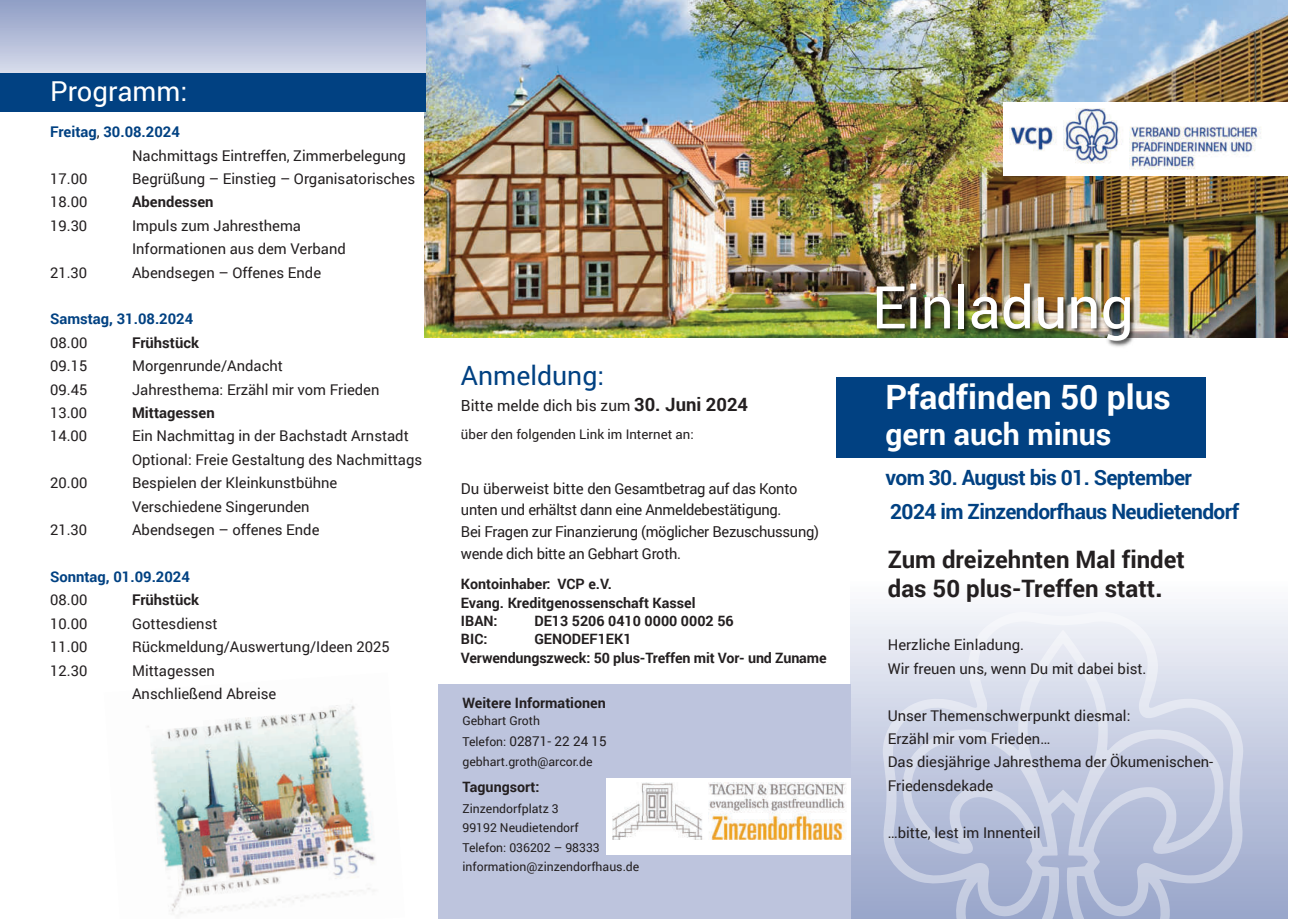
<style>
.page{position:relative;width:1289px;height:919px;background:#fff}
.page>*{position:absolute;margin:0;border:0;box-sizing:border-box;transform-origin:0 0}
.t1{font:58.5px "Roboto";color:#fff}
.t2{font:700 33.45px "Roboto";color:#fff}
.t3{font:700 30.3px "Roboto";color:#fff}
.t4{font:27.45px "Roboto";color:#fff}
.t5{font:26.55px "Roboto";color:#014182}
.t6{font:700 24px/29.4px "Roboto";color:#231f20}
.t7{font:700 21px/33.3px "Roboto";letter-spacing:-.03em;color:#014182}
.t8{font:15.3px "Roboto";color:#231f20}
.t9{font:15px/21.9px "Roboto";letter-spacing:-.02em;color:#231f20}
.t10{font:14.85px/23.4px "Roboto";color:#231f20}
.t11{font:700 14.85px "Roboto";color:#014182}
.t12{font:700 14.85px "Roboto";color:#231f20}
.t13{font:700 14.25px/18.3px "Roboto";color:#231f20}
.t14{font:13.5px "Roboto";color:#231f20}
.t15{font:13.2px "Roboto";color:#231f20}
.t16{font:12.3px/19.4px "Roboto";color:#231f20}
.s1{font-weight:400;color:#231f20}
.s2{font-weight:700;font-size:18.3px}
.s3{font-size:12.3px}
.s4{font-size:27px}
</style>
<div class="page">
<img style="left:147px;top:705px;width:229px;height:209px">
<img style="left:424px;top:0;width:863px;height:337px">
<svg style="left:0;top:0;width:425px;height:73px;background:#b2bcd7"></svg>
<div style="left:0;top:73px;width:425px;height:38px;background:#014182"></div>
<div style="left:850px;top:581px;width:437px;height:337px;background:linear-gradient(to bottom,#fafafd,#96a3c9)"></div>
<svg style="left:882px;top:611px;width:362px;height:307px;background:#c9d0e3"></svg>
<div style="left:1002px;top:102px;width:285px;height:73px;background:#fff"></div>
<img style="left:1009px;top:108px;width:252px;height:62px">
<div style="left:835px;top:377px;width:370px;height:81px;background:#014182"></div>
<img style="left:852px;top:261px;width:436px;height:117px">
<div style="left:438px;top:684px;width:412px;height:234px;background:#bdc4dd"></div>
<div style="left:606px;top:778px;width:244px;height:76px;background:#fff"></div>
<img style="left:612px;top:782px;width:239px;height:57px">
<h3 class="t4" style="left:50px;top:79px;width:139px">Programm:</h3>
<p class="t11" style="left:50px;top:126px;width:131px">Freitag<span class="s1">,</span> 30.08.2024</p>
<p class="t10" style="left:132px;top:145px;width:275px">Nachmittags Eintreffen, Zimmerbelegung</p>
<p class="t10" style="left:50px;top:168px;width:39px">17.00</p>
<p class="t10" style="left:132px;top:168px;width:285px">Begr¸flung ñ Einstieg ñ Organisatorisches</p>
<p class="t10" style="left:50px;top:191px;width:39px">18.00</p>
<p class="t12" style="left:132px;top:196px;width:83px">Abendessen</p>
<p class="t10" style="left:50px;top:215px;width:39px">19.30</p>
<p class="t10" style="left:132px;top:215px;width:215px">Impuls zum Jahresthema<br>Informationen aus dem Verband</p>
<p class="t10" style="left:50px;top:262px;width:39px">21.30</p>
<p class="t10" style="left:132px;top:262px;width:191px">Abendsegen ñ Offenes Ende</p>
<p class="t11" style="left:50px;top:313px;width:145px">Samstag, 31.08.2024</p>
<p class="t10" style="left:50px;top:332px;width:39px">08.00</p>
<p class="t12" style="left:132px;top:336px;width:68px">Fr¸hst¸ck</p>
<p class="t10" style="left:50px;top:355px;width:39px">09.15</p>
<p class="t10" style="left:132px;top:355px;width:152px">Morgenrunde/Andacht</p>
<p class="t10" style="left:50px;top:378px;width:39px">09.45</p>
<p class="t10" style="left:132px;top:378px;width:249px">Jahresthema: Erz‰hl mir vom Frieden</p>
<p class="t10" style="left:50px;top:402px;width:39px">13.00</p>
<p class="t12" style="left:132px;top:406px;width:84px">Mittagessen</p>
<p class="t10" style="left:50px;top:425px;width:39px">14.00</p>
<p class="t10" style="left:132px;top:425px;width:292px">Ein Nachmittag in der Bachstadt Arnstadt<br>Optional: Freie Gestaltung des Nachmittags</p>
<p class="t10" style="left:50px;top:472px;width:39px">20.00</p>
<p class="t10" style="left:132px;top:472px;width:207px">Bespielen der Kleinkunstb¸hne<br>Verschiedene Singerunden</p>
<p class="t10" style="left:50px;top:519px;width:39px">21.30</p>
<p class="t10" style="left:132px;top:519px;width:189px">Abendsegen ñ offenes Ende</p>
<p class="t11" style="left:50px;top:570px;width:141px">Sonntag, 01.09.2024</p>
<p class="t10" style="left:50px;top:589px;width:39px">08.00</p>
<p class="t12" style="left:132px;top:593px;width:68px">Fr¸hst¸ck</p>
<p class="t10" style="left:50px;top:612px;width:39px">10.00</p>
<p class="t10" style="left:132px;top:612px;width:87px">Gottesdienst</p>
<p class="t10" style="left:50px;top:636px;width:39px">11.00</p>
<p class="t10" style="left:132px;top:636px;width:259px">R¸ckmeldung/Auswertung/Ideen 2025</p>
<p class="t10" style="left:50px;top:659px;width:39px">12.30</p>
<p class="t10" style="left:132px;top:659px;width:146px">Mittagessen<br>Anschlieflend Abreise</p>
<h3 class="t5" style="left:461px;top:364px;width:145px">Anmeldung:</h3>
<p class="t8" style="left:461px;top:398px;width:288px">Bitte melde dich bis zum <span class="s2">30. Juni 2024</span></p>
<p class="t15" style="left:461px;top:428px;width:234px">¸ber den folgenden Link im Internet an:</p>
<p class="t9" style="left:461px;top:478px;width:359px">Du ¸berweist bitte den Gesamtbetrag auf das Konto unten und erh‰ltst dann eine Anmeldebest‰tigung.<br>Bei Fragen zur Finanzierung (mˆglicher Bezuschussung) wende dich bitte an Gebhart Groth.</p>
<p class="t13" style="left:461px;top:576px;width:236px">Kontoinhaber: VCP e.V.<br>Evang. Kreditgenossenschaft Kassel<br>IBAN:</p>
<p class="t13" style="left:534px;top:613px;width:201px">DE13 5206 0410 0000 0002 56</p>
<p class="t13" style="left:461px;top:631px;width:367px;text-indent:73px">GENODEF1EK1<br>Verwendungszweck: 50 plus-Treffen mit Vor- und Zuname</p>
<p class="t13" style="left:462px;top:694px;width:145px">Weitere Informationen</p>
<p class="t16" style="left:462px;top:712px;width:79px">Gebhart Groth</p>
<p class="t14" style="left:462px;top:735px;width:146px"><span class="s3">Telefon:</span> 02871- 22 24 15</p>
<p class="t16" style="left:462px;top:753px;width:132px">gebhart.groth@arcor.de</p>
<p class="t13" style="left:462px;top:779px;width:79px">Tagungsort:</p>
<p class="t16" style="left:462px;top:799px;width:178px">Zinzendorfplatz 3<br>99192 Neudietendorf<br>Telefon: 036202 ñ 98333 information@zinzendorfhaus.de</p>
<p class="t13" style="left:461px;top:631px;width:28px">BIC:</p>
<h1 class="t1" style="left:871px;top:281px;width:263px">Einladung</h1>
<h2 class="t2" style="left:885px;top:383px;width:287px">Pfadfinden 50 plus</h2>
<h3 class="t3" style="left:885px;top:421px;width:227px">gern auch minus</h3>
<h3 class="t7" style="left:885px;top:463px;width:355px">vom 30. August bis 01. September<br>2024 im Zinzendorfhaus Neudietendorf</h3>
<h3 class="t6" style="left:887px;top:546px;width:298px">Zum dreizehnten Mal findet das 50 plus-Treffen statt<span class="s4">.</span></h3>
<p class="t10" style="left:887px;top:634px;width:260px">Herzliche Einladung.<br>Wir freuen uns, wenn Du mit dabei bist.</p>
<p class="t10" style="left:887px;top:704px;width:327px">Unser Themenschwerpunkt diesmal:<br>Erz‰hl mir vom FriedenÖ<br>Das diesj‰hrige Jahresthema der ÷kumenischen-<br>Friedensdekade</p>
<p class="t10" style="left:887px;top:821px;width:154px">Öbitte, lest im Innenteil</p>
</div>
